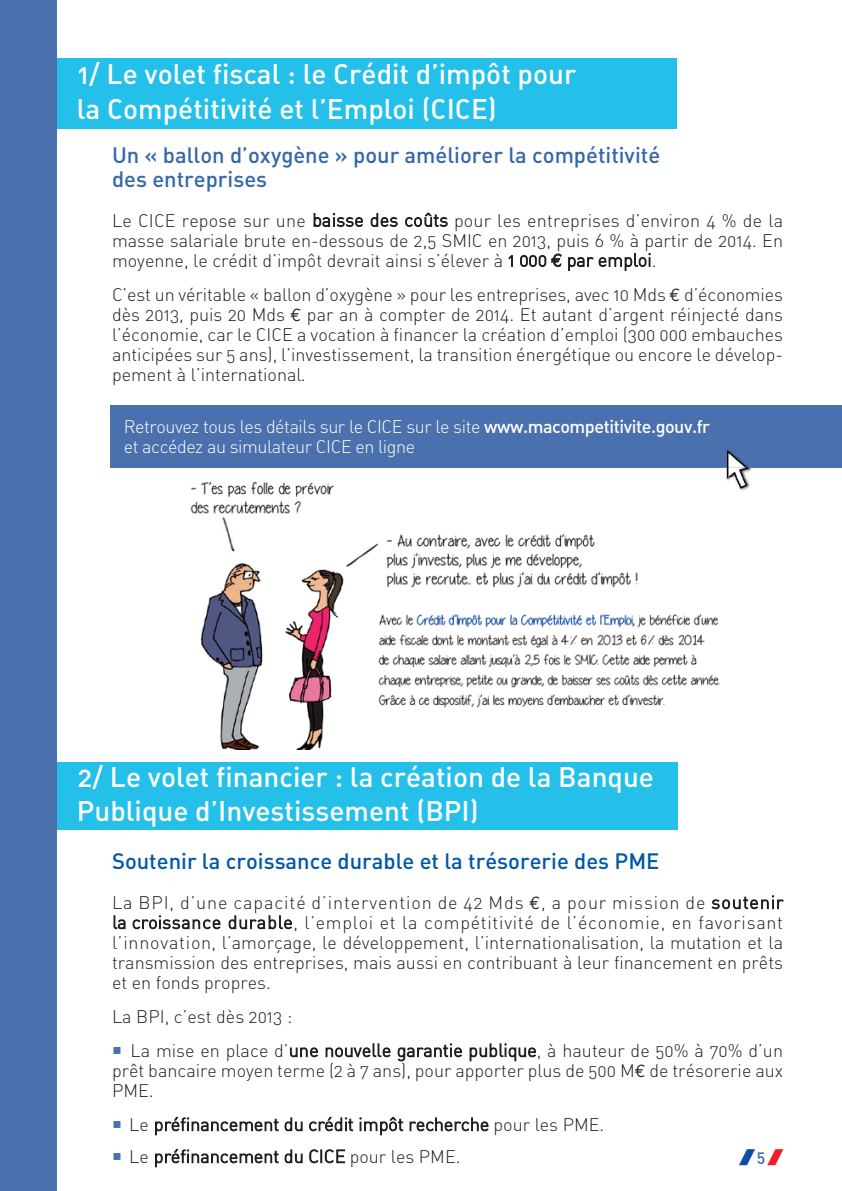
<style>
.page{position:relative;width:842px;height:1191px;background:#fff}
.page>*{position:absolute;margin:0;border:0;box-sizing:border-box;transform-origin:0 0}
.t1{font:500 28px/34.6px "DIN Alternate";color:#fff}
.t2{font:500 22px/24px "DIN Alternate";color:#3467a9}
.t3{font:500 22px "DIN Alternate";color:#0157a8}
.t4{font:300 18px/20px "DIN Alternate";color:#231f20;text-align:justify}
.t5{font:300 18px/20px "DIN Alternate";letter-spacing:-.025em;color:#fff}
.t6{font:500 16px "DIN Alternate";color:#3467a9}
.s1{font-family:"Euro Mono";font-weight:400}
.s2{font-weight:500}
.s3{color:#4a70ae}
</style>
<div class="page">
<div style="left:110px;top:405px;width:732px;height:62px;background:#4a70ae"></div>
<img style="left:190px;top:481px;width:530px;height:269px">
<div style="left:53px;top:58px;width:623px;height:71px;background:#25c0ea"></div>
<div style="left:54px;top:762px;width:624px;height:67px;background:#25c0ea"></div>
<div style="left:0;top:0;width:57px;height:1191px;background:#4a70ae"></div>
<img style="left:726px;top:468px;width:26px;height:9px">
<img style="left:726px;top:449px;width:23px;height:18px">
<img style="left:730px;top:477px;width:20px;height:14px">
<svg style="left:726px;top:477px;width:4px;height:4px"></svg>
<h1 class="t1" style="left:77px;top:57px;width:501px">1/ Le volet fiscal : le Crédit d’impôt pour la Compétitivité et l’Emploi (CICE)</h1>
<p class="t2" style="left:112px;top:143px;width:550px">Un « ballon d’oxygène » pour améliorer la compétitivité des entreprises</p>
<p class="t4" style="left:112px;top:210px;width:673px">Le CICE repose sur une baisse des coûts pour les entreprises d’environ 4 % de la masse salariale brute en-dessous de 2,5 SMIC en 2013, puis 6 % à partir de 2014. En moyenne, le crédit d’impôt devrait ainsi s’élever à 1 000 <span class="s1">€</span> par emploi.</p>
<p class="t4" style="left:112px;top:284px;width:673px">C’est un véritable « ballon d’oxygène » pour les entreprises, avec 10 Mds <span class="s1">€</span> d’économies dès 2013, puis 20 Mds <span class="s1">€</span> par an à compter de 2014. Et autant d’argent réinjecté dans l’économie, car le CICE a vocation à financer la création d’emploi (300 000 embauches anticipées sur 5 ans), l’investissement, la transition énergétique ou encore le dévelop&shy;pement à l’international.</p>
<p class="t5" style="left:124px;top:417px;width:588px">Retrouvez tous les détails sur le CICE sur le site <span class="s2">www.macompetitivite.gouv.fr </span>et accédez au simulateur CICE en ligne</p>
<h1 class="t1" style="left:77px;top:760px;width:579px">2/ Le volet financier : la création de la Banque<br>Publique d’Investissement (BPI)</h1>
<p class="t3" style="left:112px;top:848px;width:549px">Soutenir la croissance durable et la trésorerie des PME</p>
<p class="t4" style="left:112px;top:892px;width:673px">La BPI, d’une capacité d’intervention de 42 Mds <span class="s1">€</span>, a pour mission de soutenir la croissance durable, l’emploi et la compétitivité de l’économie, en favorisant l’innovation, l’amorçage, le développement, l’internationalisation, la mutation et la transmission des entreprises, mais aussi en contribuant à leur financement en prêts et en fonds propres.</p>
<p class="t4" style="left:112px;top:1006px;width:182px">La BPI, c’est dès 2013 :</p>
<p class="t4" style="left:112px;top:1040px;width:673px"><span class="s3">○</span> La mise en place d’une nouvelle garantie publique, à hauteur de 50% à 70% d’un prêt bancaire moyen terme (2 à 7 ans), pour apporter plus de 500 M<span class="s1">€</span> de trésorerie aux PME.</p>
<p class="t4" style="left:112px;top:1114px;width:494px"><span class="s3">○</span> Le préfinancement du crédit impôt recherche pour les PME.</p>
<p class="t4" style="left:112px;top:1146px;width:350px"><span class="s3">○</span> Le préfinancement du CICE pour les PME.</p>
<p class="t6" style="left:757px;top:1147px;width:10px">5</p>
</div>
